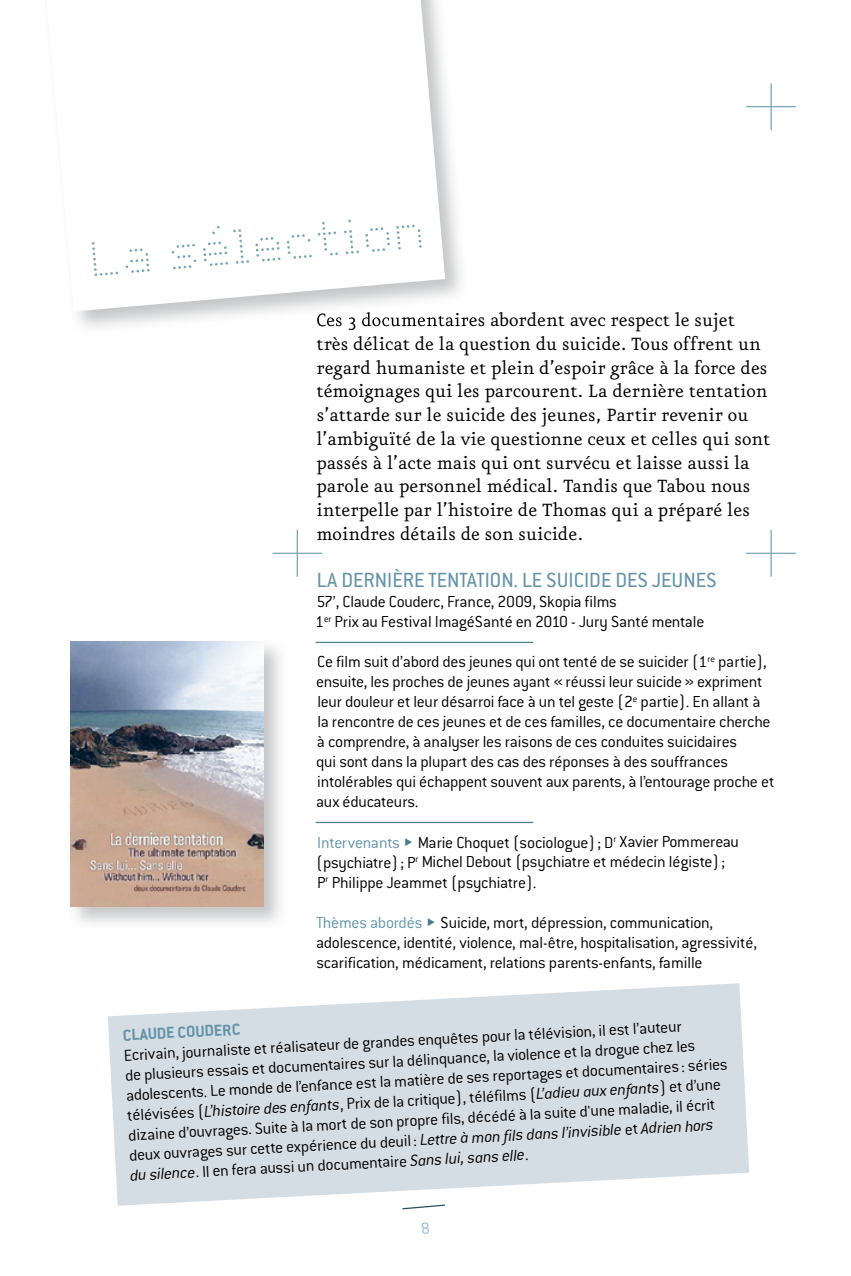
<style>
.page{position:relative;width:851px;height:1276px;background:#fff}
.page>*{position:absolute;margin:0;border:0;box-sizing:border-box;transform-origin:0 0}
.t1{font:300 52.5px "Foundry Plek";color:#78a5b8}
.t2{font:22.5px "Conduit ITC Std";color:#6293a9}
.t3{font:21.25px/23.8px "Eureka";color:#000}
.t4{font:300 17.5px/20px "Conduit ITC Std";letter-spacing:-.015em;color:#000}
.t5{font:700 17.5px "Conduit ITC Std";color:#6293a9}
.s1{color:#6293a9}
.s2{color:#4d7b8e}
.s3{font-style:italic}
</style>
<div class="page">
<hr style="left:770px;top:83px;width:1px;height:47px;background:#78a5b8">
<hr style="left:770px;top:530px;width:1px;height:46px;background:#78a5b8">
<hr style="left:296px;top:530px;width:2px;height:46px;background:#78a5b8">
<hr style="left:746px;top:106px;width:49px;height:1px;background:#78a5b8">
<hr style="left:746px;top:553px;width:49px;height:1px;background:#78a5b8">
<hr style="left:272px;top:553px;width:50px;height:1px;background:#78a5b8">
<hr style="left:315px;top:642px;width:218px;height:1px;background:#4d7b8e">
<hr style="left:315px;top:822px;width:218px;height:1px;background:#4d7b8e">
<img style="left:317px;top:312px;width:151px;height:19px">
<svg style="left:47px;top:0;width:398px;height:311px"></svg>
<img style="left:70px;top:641px;width:210px;height:283px">
<img style="left:71px;top:641px;width:193px;height:266px">
<svg style="left:108px;top:983px;width:641px;height:222px;fill:#d5dde4"></svg>
<svg style="left:401px;top:1203px;width:47px;height:7px"></svg>
<h1 class="t1" style="left:86px;top:227px;width:338px;rotate:-5deg">La sélection</h1>
<p class="t3" style="left:316px;top:309px;width:455px">Ces 3 documentaires abordent avec respect le sujet très délicat de la question du suicide. Tous offrent un regard humaniste et plein d’espoir grâce à la force des témoignages qui les parcourent. La dernière tentation s’attarde sur le suicide des jeunes, Partir revenir ou l’ambiguïté de la vie questionne ceux et celles qui sont passés à l’acte mais qui ont survécu et laisse aussi la parole au personnel médical. Tandis que Tabou nous interpelle par l’histoire de Thomas qui a préparé les moindres détails de son suicide.</p>
<p class="t2" style="left:317px;top:567px;width:401px">LA DERNIÈRE TENTATION. LE SUICIDE DES JEUNES</p>
<p class="t4" style="left:315px;top:591px;width:390px">57’, Claude Couderc, France, 2009, Skopia films<br>1<sup>er</sup> Prix au Festival ImagéSanté en 2010 - Jury Santé mentale</p>
<p class="t4" style="left:316px;top:651px;width:459px">Ce film suit d’abord des jeunes qui ont tenté de se suicider (1<sup>re</sup> partie), ensuite, les proches de jeunes ayant « réussi leur suicide » expriment leur douleur et leur désarroi face à un tel geste (2<sup>e</sup> partie). en allant à la rencontre de ces jeunes et de ces familles, ce documentaire cherche à comprendre, à analyser les raisons de ces conduites suicidaires<br>qui sont dans la plupart des cas des réponses à des souffrances intolérables qui échappent souvent aux parents, à l’entourage proche et aux éducateurs.</p>
<p class="t4" style="left:316px;top:831px;width:424px"><span class="s1">Intervenants</span> <span class="s2">◆</span> Marie Choquet (sociologue) ; D<sup>r</sup> Xavier Pommereau (psychiatre) ; P<sup>r</sup> Michel Debout (psychiatre et médecin légiste) ;<br>P<sup>r</sup> Philippe Jeammet (psychiatre).</p>
<p class="t4" style="left:316px;top:911px;width:442px"><span class="s1">thèmes abordés</span> <span class="s2">◆</span> Suicide, mort, dépression, communication, adolescence, identité, violence, mal-être, hospitalisation, agressivité, scarification, médicament, relations parents-enfants, famille</p>
<p class="t4" style="left:123px;top:1044px;width:603px;rotate:-3deg">ecrivain, journaliste et réalisateur de grandes enquêtes pour la télévision, il est l’auteur<br>de plusieurs essais et documentaires sur la délinquance, la violence et la drogue chez les adolescents. Le monde de l’enfance est la matière de ses reportages et documentaires : séries télévisées (<span class="s3">L’histoire des enfants</span>, Prix de la critique), téléfilms (<span class="s3">L’adieu aux enfants</span>) et d’une dizaine d’ouvrages. Suite à la mort de son propre fils, décédé à la suite d'une maladie, il écrit deux ouvrages sur cette expérience du deuil : <span class="s3">Lettre à mon fils dans l’invisible</span> et <span class="s3">Adrien hors du silence</span>. Il en fera aussi un documentaire <span class="s3">Sans lui, sans elle</span>.</p>
<p class="t5" style="left:122px;top:1024px;width:119px;rotate:-3deg">CLAUDE COUDERC</p>
</div>
